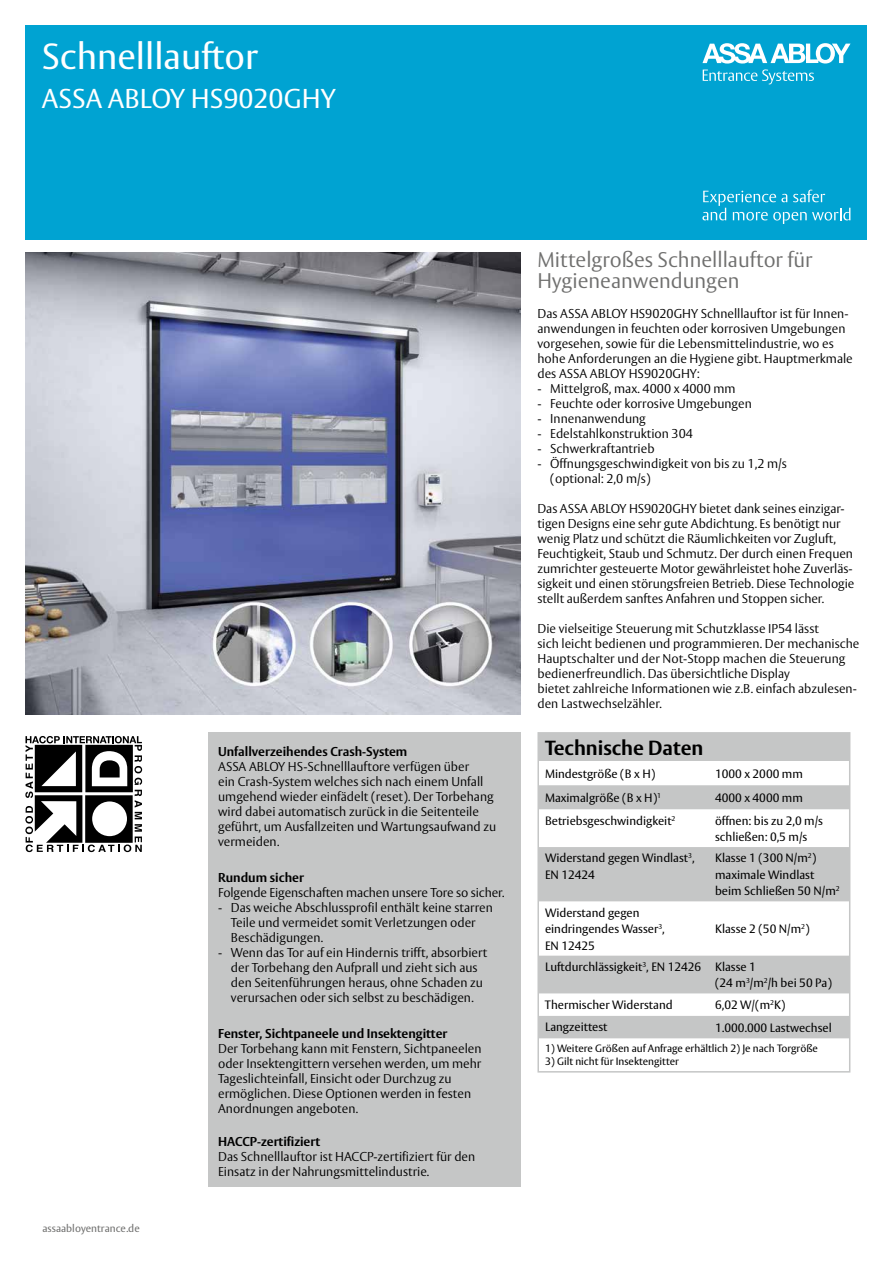
<style>
.page{position:relative;width:893px;height:1263px;background:#fff}
.page>*{position:absolute;margin:0;border:0;box-sizing:border-box;transform-origin:0 0}
.t1{font:36px "ASSA Vesta";color:#fff}
.t2{font:27px "ASSA Vesta";color:#fff}
.t3{font:300 21px/21px "ASSA Vesta";color:#6f6f6e}
.t4{font:700 20.25px "ASSA Vesta";color:#000}
.t5{font:300 12.75px/15px "ASSA Vesta";color:#000}
.t6{font:700 12.75px "ASSA Vesta";color:#000}
.t7{font:12px/16.5px "ASSA Vesta";color:#000}
.t8{font:10.5px "ASSA Vesta";color:#000}
.t9{font:10.5px "ASSA Vesta";color:#6f6f6e}
</style>
<div class="page">
<div style="left:25px;top:25px;width:842px;height:215px;background:#00a3d2"></div>
<svg style="left:702px;top:43px;width:148px;height:41px"></svg>
<svg style="left:702px;top:190px;width:148px;height:34px"></svg>
<img style="left:25px;top:252px;width:495px;height:462px">
<svg style="left:25px;top:736px;width:117px;height:116px"></svg>
<div style="left:207px;top:732px;width:313px;height:455px;background:#c5c6c6"></div>
<div style="left:539px;top:734px;width:310px;height:27px;background:#c5c6c6"></div>
<svg style="left:540px;top:785px;width:307px;height:253px;fill:#c5c6c6"></svg>
<div style="left:537px;top:732px;width:313px;height:340px;border:2px solid #c5c6c6"></div>
<h1 class="t1" style="left:42px;top:35px;width:218px">Schnelllauftor</h1>
<h2 class="t2" style="left:42px;top:82px;width:295px">ASSA ABLOY HS9020GHY</h2>
<p class="t9" style="left:43px;top:1222px;width:99px">assaabloyentrance.de</p>
<p class="t6" style="left:218px;top:744px;width:191px">Unfallverzeihendes Crash-System</p>
<p class="t5" style="left:218px;top:760px;width:280px">ASSA ABLOY HS-Schnelllauftore verfügen über<br>ein Crash-System welches sich nach einem Unfall umgehend wieder einfädelt (reset). Der Torbehang wird dabei automatisch zurück in die Seitenteile geführt, um Ausfallzeiten und Wartungsaufwand zu vermeiden.</p>
<p class="t6" style="left:218px;top:870px;width:87px">Rundum sicher</p>
<p class="t5" style="left:218px;top:886px;width:288px">Folgende Eigenschaften machen unsere Tore so sicher.</p>
<p class="t5" style="left:231px;top:901px;width:263px;text-indent:-13px">- Das weiche Abschlussprofil enthält keine starren<br>Teile und vermeidet somit Verletzungen oder<br>Beschädigungen.</p>
<p class="t5" style="left:231px;top:946px;width:258px;text-indent:-13px">- Wenn das Tor auf ein Hindernis trifft, absorbiert der Torbehang den Aufprall und zieht sich aus den Seitenführungen heraus, ohne Schaden zu verursachen oder sich selbst zu beschädigen.</p>
<p class="t6" style="left:218px;top:1026px;width:231px">Fenster, Sichtpaneele und Insektengitter</p>
<p class="t5" style="left:218px;top:1042px;width:265px">Der Torbehang kann mit Fenstern, Sichtpaneelen oder Insektengittern versehen werden, um mehr Tageslichteinfall, Einsicht oder Durchzug zu ermöglichen. Diese Optionen werden in festen Anordnungen angeboten.</p>
<p class="t6" style="left:218px;top:1134px;width:103px">HACCP-zertifiziert</p>
<p class="t5" style="left:218px;top:1150px;width:259px">Das Schnelllauftor ist HACCP-zertifiziert für den<br>Einsatz in der Nahrungsmittelindustrie.</p>
<h3 class="t3" style="left:537px;top:250px;width:277px">Mittelgroßes Schnelllauftor für<br>Hygieneanwendungen</h3>
<p class="t5" style="left:537px;top:306px;width:317px">Das ASSA ABLOY HS9020GHY Schnelllauftor ist für Innen&shy;anwendungen in feuchten oder korrosiven Umgebungen vorgesehen, sowie für die Lebensmittelindustrie, wo es hohe Anforderungen an die Hygiene gibt. Hauptmerkmale des ASSA ABLOY HS9020GHY:</p>
<p class="t5" style="left:537px;top:381px;width:200px">- Mittelgroß, max. 4000 x 4000 mm</p>
<p class="t5" style="left:537px;top:396px;width:216px">- Feuchte oder korrosive Umgebungen</p>
<p class="t5" style="left:537px;top:411px;width:110px">- Innenanwendung</p>
<p class="t5" style="left:537px;top:426px;width:157px">- Edelstahlkonstruktion 304</p>
<p class="t5" style="left:537px;top:441px;width:119px">- Schwerkraftantrieb</p>
<p class="t5" style="left:550px;top:456px;width:238px;text-indent:-13px">- Öffnungsgeschwindigkeit von bis zu 1,2 m/s (optional: 2,0 m/s)</p>
<p class="t5" style="left:537px;top:501px;width:318px">Das ASSA ABLOY HS9020GHY bietet dank seines einzigar&shy;tigen Designs eine sehr gute Abdichtung. Es benötigt nur wenig Platz und schützt die Räumlichkeiten vor Zugluft, Feuchtigkeit, Staub und Schmutz. Der durch einen Frequen zumrichter gesteuerte Motor gewährleistet hohe Zuverläs&shy;sigkeit und einen störungsfreien Betrieb. Diese Technologie stellt außerdem sanftes Anfahren und Stoppen sicher.</p>
<p class="t5" style="left:537px;top:621px;width:323px">Die vielseitige Steuerung mit Schutzklasse IP54 lässt<br>sich leicht bedienen und programmieren. Der mechanische Hauptschalter und der Not-Stopp machen die Steuerung bedienerfreundlich. Das übersichtliche Display<br>bietet zahlreiche Informationen wie z.B. einfach abzulesen&shy;den Lastwechselzähler.</p>
<h3 class="t4" style="left:545px;top:736px;width:160px">Technische Daten</h3>
<p class="t7" style="left:545px;top:766px;width:112px">Mindestgröße (B x H)</p>
<p class="t7" style="left:715px;top:766px;width:89px">1000 x 2000 mm</p>
<p class="t7" style="left:545px;top:790px;width:118px">Maximalgröße (B x H)<sup>1</sup></p>
<p class="t7" style="left:715px;top:790px;width:89px">4000 x 4000 mm</p>
<p class="t7" style="left:545px;top:813px;width:132px">Betriebsgeschwindigkeit<sup>2</sup></p>
<p class="t7" style="left:715px;top:813px;width:109px">öffnen: bis zu 2,0 m/s schließen: 0,5 m/s</p>
<p class="t7" style="left:545px;top:850px;width:151px">Widerstand gegen Windlast<sup>3</sup>,<br>EN 12424</p>
<p class="t7" style="left:715px;top:850px;width:126px">Klasse 1 (300 N/m<sup>2</sup>) maximale Windlast beim Schließen 50 N/m<sup>2</sup></p>
<p class="t7" style="left:545px;top:905px;width:121px">Widerstand gegen eindringendes Wasser<sup>3</sup>,<br>EN 12425</p>
<p class="t7" style="left:715px;top:921px;width:96px">Klasse 2 (50 N/m<sup>2</sup>)</p>
<p class="t7" style="left:715px;top:959px;width:118px;text-indent:-170px">Luftdurchlässigkeit<sup>3</sup>, EN 12426 Klasse 1<br>(24 m<sup>3</sup>/m<sup>2</sup>/h bei 50 Pa)</p>
<p class="t7" style="left:545px;top:997px;width:129px">Thermischer Widerstand</p>
<p class="t7" style="left:715px;top:997px;width:72px">6,02 W/(m<sup>2</sup>K)</p>
<p class="t7" style="left:545px;top:1019px;width:64px">Langzeittest</p>
<p class="t7" style="left:715px;top:1020px;width:118px">1.000.000 Lastwechsel</p>
<p class="t8" style="left:545px;top:1042px;width:274px">1) Weitere Größen auf Anfrage erhältlich 2) Je nach Torgröße</p>
<p class="t8" style="left:545px;top:1055px;width:135px">3) Gilt nicht für Insektengitter</p>
</div>
